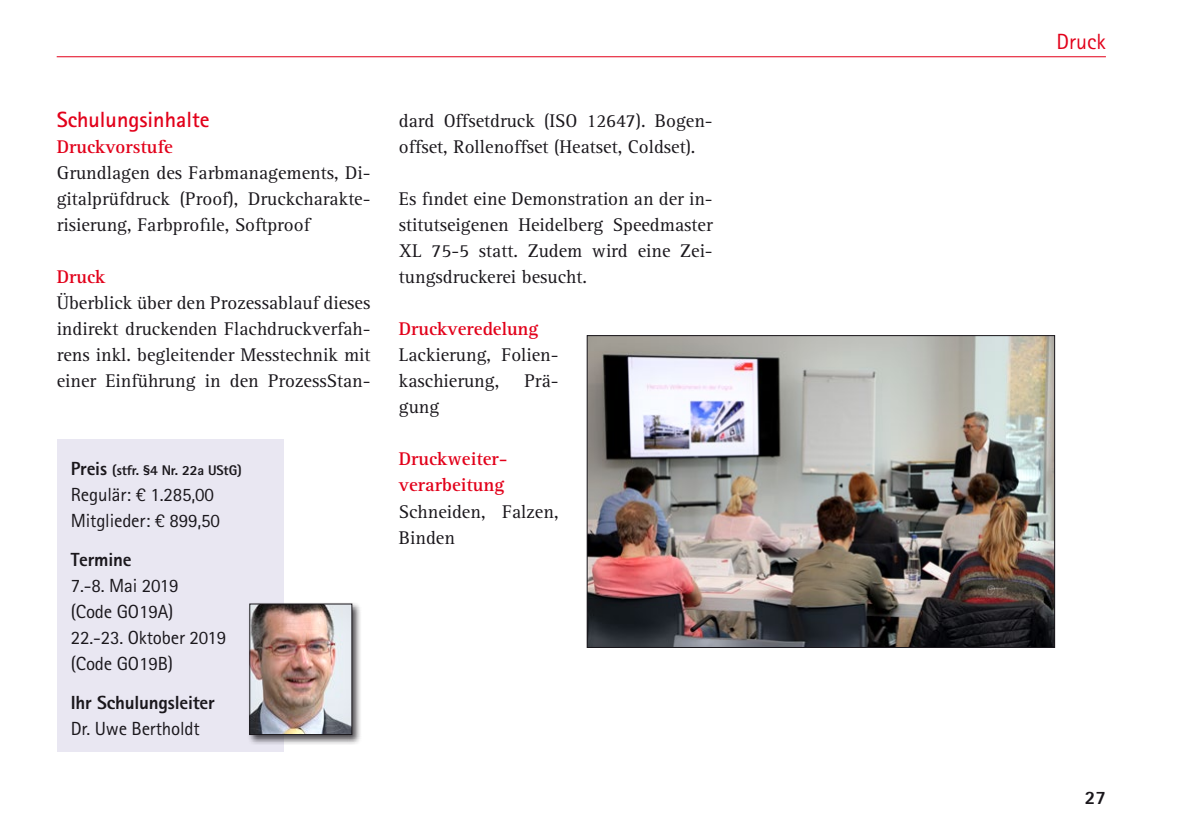
<style>
.page{position:relative;width:1191px;height:840px;background:#fff}
.page>*{position:absolute;margin:0;border:0;box-sizing:border-box;transform-origin:0 0}
.t1{font:700 22px "Rotis Sans Serif Std";color:#e2001a}
.t2{font:22px "Rotis Sans Serif Std";color:#e2001a}
.t3{font:19px/26px "Rotis Serif Pro";color:#1a171c;text-align:justify}
.t4{font:19px/26px "Rotis Sans Serif Std";letter-spacing:-.01em;color:#1a171c}
.t5{font:700 19px/26px "Rotis Serif Pro";color:#e2001a}
.t6{font:800 19px "Rotis Sans Serif Std";letter-spacing:-.01em;color:#1a171c}
.t7{font:800 14px "Rotis Sans Serif Std";letter-spacing:-.01em;color:#1a171c}
.s1{font-size:19px}
</style>
<div class="page">
<hr style="left:57px;top:56px;width:1049px;height:1px;background:#e2001a">
<div style="left:57px;top:439px;width:226px;height:312px;background:#e9e7f2"></div>
<div style="left:247px;top:601px;width:115px;height:143px;background:#1a171c;opacity:.75"></div>
<img style="left:251px;top:605px;width:99px;height:127px">
<div style="left:249px;top:603px;width:103px;height:131px;border:1px solid #1a171c"></div>
<img style="left:589px;top:337px;width:463px;height:308px">
<div style="left:587px;top:335px;width:467px;height:312px;border:1px solid #1a171c"></div>
<p class="t1" style="left:57px;top:106px;width:154px">Schulungsinhalte</p>
<p class="t5" style="left:57px;top:134px;width:118px">Druckvorstufe</p>
<p class="t3" style="left:57px;top:160px;width:315px">Grundlagen des Farbmanagements, Di&shy;gitalprüfdruck (Proof), Druckcharakte&shy;risierung, Farbprofile, Softproof</p>
<p class="t5" style="left:57px;top:264px;width:50px">Druck</p>
<p class="t3" style="left:57px;top:290px;width:315px">Überblick über den Prozessablauf dieses indirekt druckenden Flachdruckverfah&shy;rens inkl. begleitender Messtechnik mit einer Einführung in den ProzessStan-</p>
<p class="t7" style="left:71px;top:460px;width:172px"><span class="s1">Preis</span> (stfr. §4 Nr. 22a UStG)</p>
<p class="t4" style="left:71px;top:480px;width:151px">Regulär: € 1.285,00<br>Mitglieder: € 899,50</p>
<p class="t6" style="left:71px;top:546px;width:62px">Termine</p>
<p class="t4" style="left:71px;top:571px;width:157px">7.-8. Mai 2019<br>(Code GO19A)<br>22.-23. Oktober 2019 (Code GO19B)</p>
<p class="t6" style="left:71px;top:689px;width:146px">Ihr Schulungsleiter</p>
<p class="t4" style="left:71px;top:714px;width:130px">Dr. Uwe Bertholdt</p>
<p class="t3" style="left:399px;top:108px;width:315px">dard Offsetdruck (ISO 12647). Bogen&shy;offset, Rollenoffset (Heatset, Coldset).</p>
<p class="t3" style="left:399px;top:186px;width:315px">Es findet eine Demonstration an der in&shy;stitutseigenen Heidelberg Speedmaster XL 75-5 statt. Zudem wird eine Zei&shy;tungsdruckerei besucht.</p>
<p class="t5" style="left:399px;top:316px;width:141px">Druckveredelung</p>
<p class="t3" style="left:399px;top:342px;width:161px">Lackierung, Folien&shy;kaschierung,</p>
<p class="t3" style="left:524px;top:368px;width:36px">Prä-</p>
<p class="t3" style="left:399px;top:394px;width:42px">gung</p>
<p class="t5" style="left:399px;top:445px;width:110px">Druckweiter&shy;verarbeitung</p>
<p class="t3" style="left:399px;top:498px;width:161px">Schneiden, Falzen,<br>Binden</p>
<p class="t2" style="left:1056px;top:29px;width:51px">Druck</p>
<p class="t6" style="left:1084px;top:784px;width:23px">27</p>
</div>
